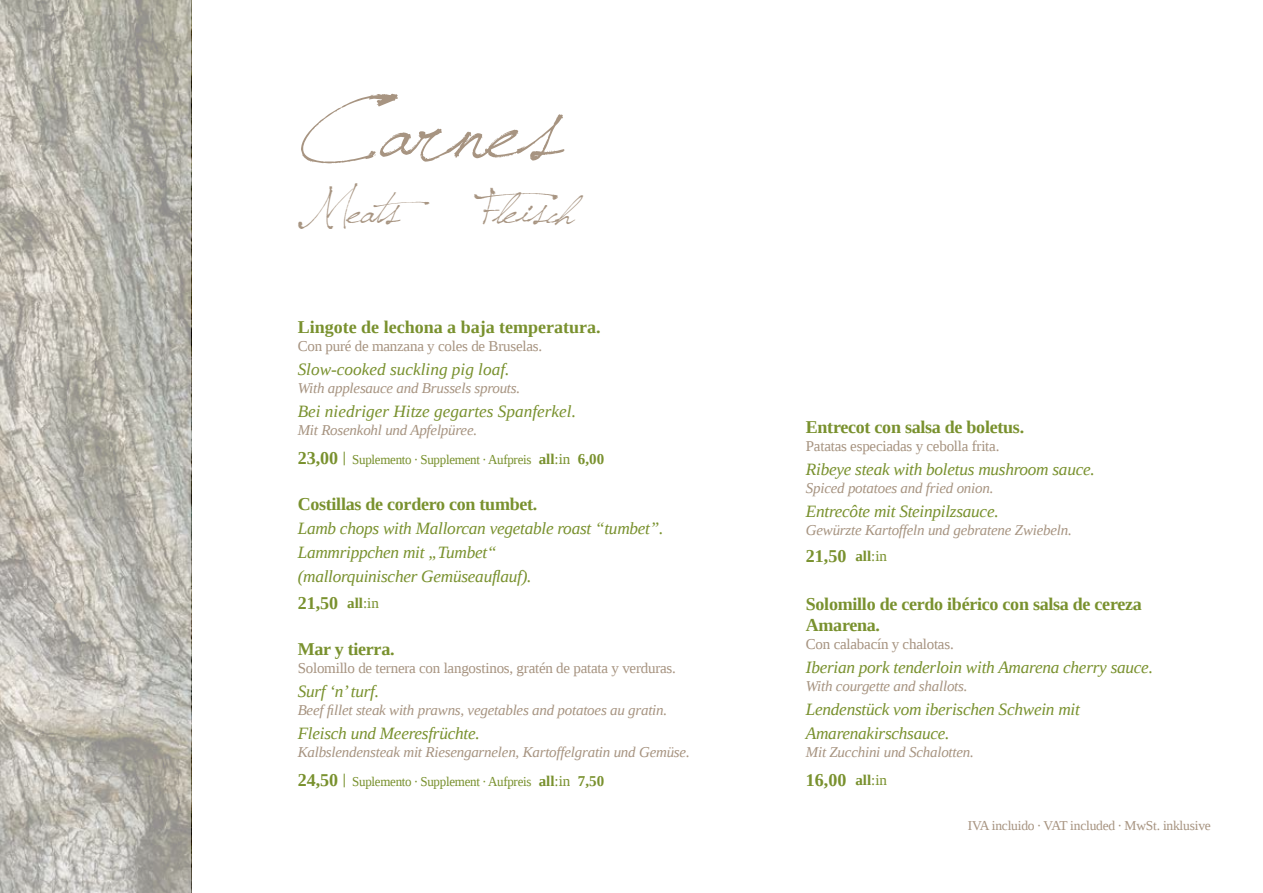
<style>
.page{position:relative;width:1263px;height:893px;background:#fff}
.page>*{position:absolute;margin:0;border:0;box-sizing:border-box;transform-origin:0 0}
.t1{font:112.5px "Jellyka Saint Andrews Queen";color:#a79481}
.t2{font:48px "Jellyka Saint Andrews Queen";color:#a79481}
.t3{font:700 18px/21.6px "Liberation Serif";letter-spacing:-.015em;color:#79912e}
.t4{font:italic 17.25px/24px "Liberation Serif";letter-spacing:-.015em;color:#79912e}
.t5{font:italic 15px "Liberation Serif";letter-spacing:-.015em;color:#a79481}
.t6{font:15px "Liberation Serif";letter-spacing:-.015em;color:#a79481}
.t7{font:13.5px "Liberation Serif";letter-spacing:-.02em;color:#79912e;scale:.96 1}
.t8{font:13.5px "Liberation Serif";letter-spacing:-.015em;color:#a79481}
.s1{font-weight:700;font-size:18px}
.s2{font-weight:700;font-size:15px}
.s3{font-size:15px}
.s4{font-weight:400;font-size:15px}
</style>
<div class="page">
<svg style="left:0;top:0;width:191px;height:893px;background:#bbb8af"></svg>
<h1 class="t1" style="left:298px;top:52px;width:265px">Carnes</h1>
<h2 class="t2" style="left:298px;top:179px;width:134px">Meats</h2>
<h2 class="t2" style="left:480px;top:179px;width:96px">Fleisch</h2>
<p class="t3" style="left:298px;top:316px;width:304px">Lingote de lechona a baja temperatura.</p>
<p class="t6" style="left:298px;top:336px;width:246px">Con puré de manzana y coles de Bruselas.</p>
<p class="t4" style="left:298px;top:357px;width:213px">Slow-cooked suckling pig loaf.</p>
<p class="t5" style="left:298px;top:378px;width:224px">With applesauce and Brussels sprouts.</p>
<p class="t4" style="left:298px;top:399px;width:280px">Bei niedriger Hitze gegartes Spanferkel.</p>
<p class="t5" style="left:298px;top:420px;width:181px">Mit Rosenkohl und Apfelpüree.</p>
<p class="t7" style="left:298px;top:450px;width:321px"><span class="s1">23,00</span> <span class="s2">|</span> Suplemento · Supplement · Aufpreis <span class="s2">all</span><span class="s3">:in</span> <span class="s2">6,00</span></p>
<p class="t3" style="left:298px;top:493px;width:241px">Costillas de cordero con tumbet.</p>
<p class="t4" style="left:298px;top:516px;width:367px">Lamb chops with Mallorcan vegetable roast “tumbet”.<br>Lammrippchen mit „Tumbet“<br>(mallorquinischer Gemüseauflauf).</p>
<p class="t3" style="left:298px;top:592px;width:83px">21,50 <span class="s3">all</span><span class="s4">:in</span></p>
<p class="t3" style="left:298px;top:638px;width:98px">Mar y tierra.</p>
<p class="t6" style="left:298px;top:658px;width:380px">Solomillo de ternera con langostinos, gratén de patata y verduras.</p>
<p class="t4" style="left:298px;top:679px;width:83px">Surf ‘n’ turf.</p>
<p class="t5" style="left:298px;top:700px;width:371px">Beef fillet steak with prawns, vegetables and potatoes au gratin.</p>
<p class="t4" style="left:298px;top:721px;width:184px">Fleisch und Meeresfrüchte.</p>
<p class="t5" style="left:298px;top:742px;width:394px">Kalbslendensteak mit Riesengarnelen, Kartoffelgratin und Gemüse.</p>
<p class="t7" style="left:298px;top:772px;width:321px"><span class="s1">24,50</span> <span class="s2">|</span> Suplemento · Supplement · Aufpreis <span class="s2">all</span><span class="s3">:in</span> <span class="s2">7,50</span></p>
<p class="t3" style="left:806px;top:415px;width:220px">Entrecot con salsa de boletus.</p>
<p class="t6" style="left:806px;top:436px;width:195px">Patatas especiadas y cebolla frita.</p>
<p class="t4" style="left:806px;top:457px;width:290px">Ribeye steak with boletus mushroom sauce.</p>
<p class="t5" style="left:806px;top:478px;width:189px">Spiced potatoes and fried onion.</p>
<p class="t4" style="left:806px;top:499px;width:194px">Entrecôte mit Steinpilzsauce.</p>
<p class="t5" style="left:806px;top:520px;width:267px">Gewürzte Kartoffeln und gebratene Zwiebeln.</p>
<p class="t3" style="left:806px;top:544px;width:83px">21,50 <span class="s3">all</span><span class="s4">:in</span></p>
<p class="t3" style="left:806px;top:592px;width:337px">Solomillo de cerdo ibérico con salsa de cereza<br>Amarena.</p>
<p class="t6" style="left:806px;top:634px;width:149px">Con calabacín y chalotas.</p>
<p class="t4" style="left:806px;top:655px;width:349px">Iberian pork tenderloin with Amarena cherry sauce.</p>
<p class="t5" style="left:806px;top:676px;width:163px">With courgette and shallots.</p>
<p class="t4" style="left:806px;top:697px;width:276px">Lendenstück vom iberischen Schwein mit<br>Amarenakirschsauce.</p>
<p class="t5" style="left:806px;top:742px;width:170px">Mit Zucchini und Schalotten.</p>
<p class="t3" style="left:806px;top:768px;width:83px">16,00 <span class="s3">all</span><span class="s4">:in</span></p>
<p class="t8" style="left:968px;top:817px;width:245px">IVA incluido · VAT included · MwSt. inklusive</p>
</div>
